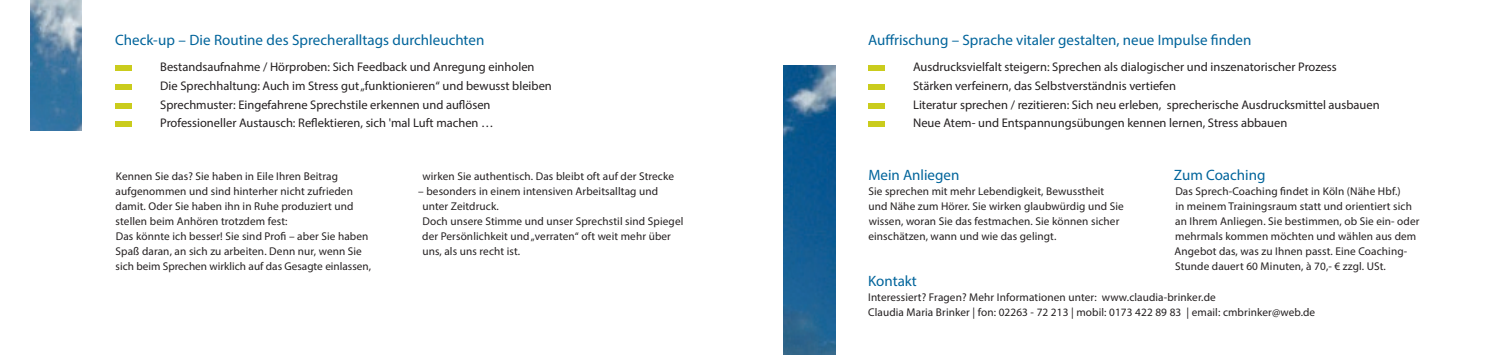
<style>
.page{position:relative;width:1496px;height:355px;background:#fff}
.page>*{position:absolute;margin:0;border:0;box-sizing:border-box;transform-origin:0 0}
.t1{font:15px "Myriad Pro";color:#01649b}
.t2{font:12.5px/18.8px "Myriad Pro";color:#231f20}
.t3{font:11.25px/15px "Myriad Pro";letter-spacing:.01em;color:#231f20}
</style>
<div class="page">
<div style="left:868px;top:65px;width:16px;height:6px;background:#cacc1d"></div>
<div style="left:868px;top:84px;width:16px;height:6px;background:#cacc1d"></div>
<div style="left:868px;top:103px;width:16px;height:5px;background:#cacc1d"></div>
<div style="left:868px;top:121px;width:16px;height:6px;background:#cacc1d"></div>
<img style="left:30px;top:0;width:52px;height:130px">
<img style="left:783px;top:66px;width:52px;height:288px">
<div style="left:115px;top:65px;width:17px;height:6px;background:#cacc1d"></div>
<div style="left:115px;top:84px;width:17px;height:6px;background:#cacc1d"></div>
<div style="left:115px;top:103px;width:17px;height:5px;background:#cacc1d"></div>
<div style="left:115px;top:121px;width:17px;height:6px;background:#cacc1d"></div>
<h1 class="t1" style="left:115px;top:31px;width:370px">Check-up – Die Routine des Sprecheralltags durchleuchten</h1>
<p class="t2" style="left:160px;top:57px;width:393px">Bestandsaufnahme / Hörproben: Sich Feedback und Anregung einholen Die Sprechhaltung: Auch im Stress gut „funktionieren“ und bewusst bleiben Sprechmuster: Eingefahrene Sprechstile erkennen und auflösen Professioneller Austausch: Reflektieren, sich 'mal Luft machen …</p>
<p class="t3" style="left:115px;top:169px;width:257px">Kennen Sie das? Sie haben in Eile Ihren Beitrag aufgenommen und sind hinterher nicht zufrieden damit. Oder Sie haben ihn in Ruhe produziert und stellen beim Anhören trotzdem fest:<br>Das könnte ich besser! Sie sind Profi – aber Sie haben Spaß daran, an sich zu arbeiten. Denn nur, wenn Sie sich beim Sprechen wirklich auf das Gesagte einlassen,</p>
<p class="t3" style="left:422px;top:169px;width:253px">wirken Sie authentisch. Das bleibt oft auf der Strecke</p>
<p class="t3" style="left:422px;top:184px;width:263px;text-indent:-4px">– besonders in einem intensiven Arbeitsalltag und unter Zeitdruck.<br>Doch unsere Stimme und unser Sprechstil sind Spiegel der Persönlichkeit und „verraten“ oft weit mehr über uns, als uns recht ist.</p>
<h1 class="t1" style="left:868px;top:31px;width:385px">Auffrischung – Sprache vitaler gestalten, neue Impulse finden</h1>
<p class="t2" style="left:913px;top:57px;width:468px">Ausdrucksvielfalt steigern: Sprechen als dialogischer und inszenatorischer Prozess<br>Stärken verfeinern, das Selbstverständnis vertiefen<br>Literatur sprechen / rezitieren: Sich neu erleben, sprecherische Ausdrucksmittel ausbauen Neue Atem- und Entspannungsübungen kennen lernen, Stress abbauen</p>
<h1 class="t1" style="left:868px;top:166px;width:92px">Mein Anliegen</h1>
<p class="t3" style="left:868px;top:184px;width:257px">Sie sprechen mit mehr Lebendigkeit, Bewusstheit und Nähe zum Hörer. Sie wirken glaubwürdig und Sie wissen, woran Sie das festmachen. Sie können sicher einschätzen, wann und wie das gelingt.</p>
<h1 class="t1" style="left:1173px;top:166px;width:93px">Zum Coaching</h1>
<p class="t3" style="left:1174px;top:184px;width:246px">Das Sprech-Coaching findet in Köln (Nähe Hbf.)<br>in meinem Trainingsraum statt und orientiert sich an Ihrem Anliegen. Sie bestimmen, ob Sie ein- oder mehrmals kommen möchten und wählen aus dem Angebot das, was zu Ihnen passt. Eine Coaching-Stunde dauert 60 Minuten, à 70,- € zzgl. USt.</p>
<h1 class="t1" style="left:868px;top:271px;width:50px">Kontakt</h1>
<p class="t3" style="left:868px;top:289px;width:448px">Interessiert? Fragen? Mehr Informationen unter: www.claudia-brinker.de<br>Claudia Maria Brinker | fon: 02263 - 72 213 | mobil: 0173 422 89 83 | email: cmbrinker@web.de</p>
</div>
